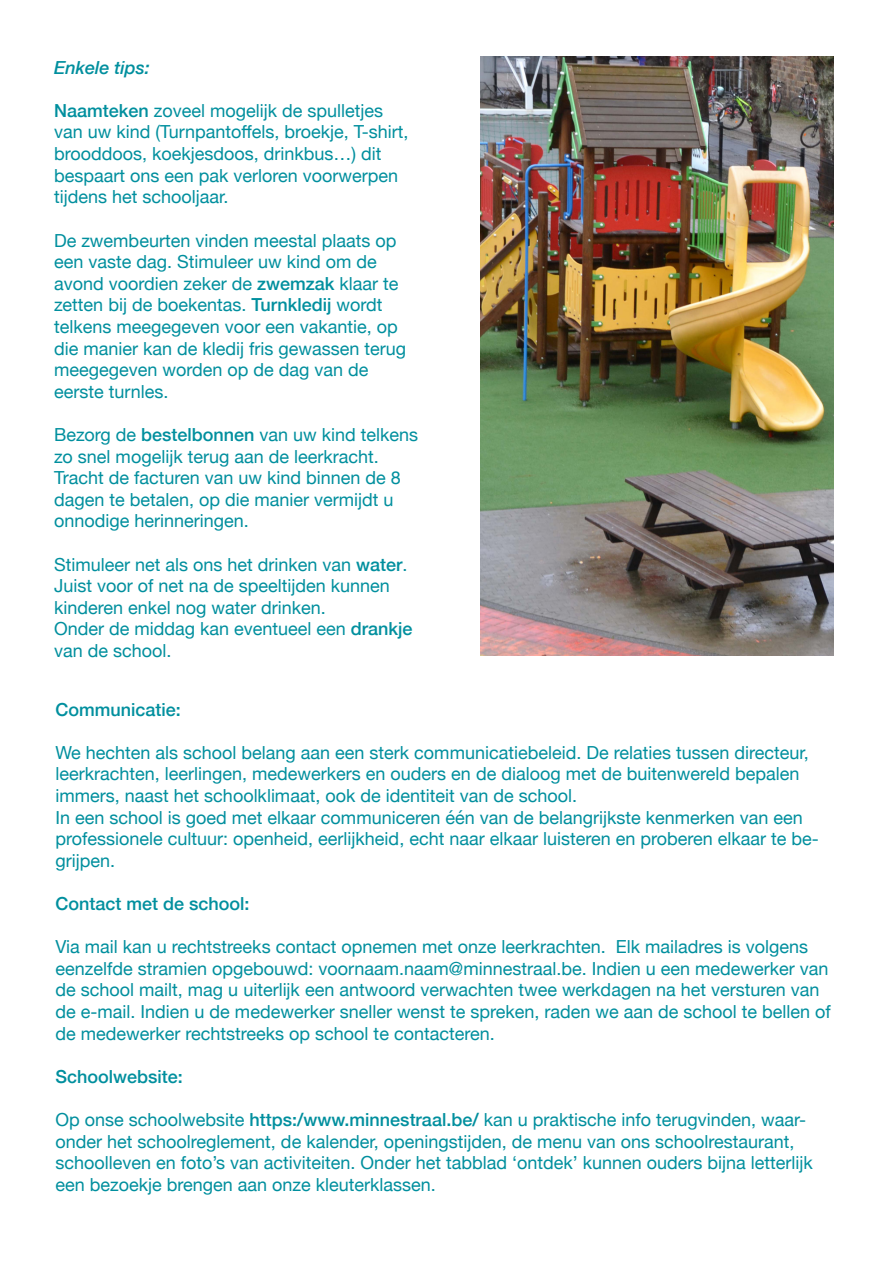
<style>
.page{position:relative;width:893px;height:1263px;background:#fff}
.page>*{position:absolute;margin:0;border:0;box-sizing:border-box;transform-origin:0 0}
.t1{font:18px/21.6px "Helvetica Neue";color:#008f9e}
.t2{font:500 18px "Helvetica Neue";color:#008f9e}
.t3{font:italic 500 18px "Helvetica Neue";color:#008f9e}
.s1{font-weight:500}
</style>
<div class="page">
<img style="left:480px;top:56px;width:353px;height:600px">
<p class="t3" style="left:54px;top:52px;width:97px">Enkele tips:</p>
<p class="t1" style="left:54px;top:101px;width:356px"><span class="s1">Naamteken</span> zoveel mogelijk de spulletjes van uw kind (Turnpantoffels, broekje, T-shirt, brooddoos, koekjesdoos, drinkbus…) dit bespaart ons een pak verloren voorwerpen tijdens het schooljaar.</p>
<p class="t1" style="left:54px;top:230px;width:354px">De zwembeurten vinden meestal plaats op een vaste dag. Stimuleer uw kind om de avond voordien zeker de <span class="s1">zwemzak</span> klaar te zetten bij de boekentas. <span class="s1">Turnkledij</span> wordt telkens meegegeven voor een vakantie, op die manier kan de kledij fris gewassen terug meegegeven worden op de dag van de eerste turnles.</p>
<p class="t1" style="left:54px;top:425px;width:366px">Bezorg de <span class="s1">bestelbonnen</span> van uw kind telkens zo snel mogelijk terug aan de leerkracht.</p>
<p class="t1" style="left:54px;top:468px;width:348px">Tracht de facturen van uw kind binnen de 8 dagen te betalen, op die manier vermijdt u onnodige herinneringen.</p>
<p class="t1" style="left:54px;top:554px;width:360px">Stimuleer net als ons het drinken van <span class="s1">water</span>.<br>Juist voor of net na de speeltijden kunnen kinderen enkel nog water drinken.<br>Onder de middag kan eventueel een <span class="s1">drankje </span>van de school.</p>
<p class="t2" style="left:56px;top:695px;width:127px">Communicatie:</p>
<p class="t1" style="left:56px;top:743px;width:755px">We hechten als school belang aan een sterk communicatiebeleid. De relaties tussen directeur, leerkrachten, leerlingen, medewerkers en ouders en de dialoog met de buitenwereld bepalen immers, naast het schoolklimaat, ook de identiteit van de school.</p>
<p class="t1" style="left:56px;top:807px;width:765px">In een school is goed met elkaar communiceren één van de belangrijkste kenmerken van een professionele cultuur: openheid, eerlijkheid, echt naar elkaar luisteren en proberen elkaar te be&shy;grijpen.</p>
<p class="t2" style="left:56px;top:889px;width:196px">Contact met de school:</p>
<p class="t1" style="left:56px;top:937px;width:777px">Via mail kan u rechtstreeks contact opnemen met onze leerkrachten. Elk mailadres is volgens eenzelfde stramien opgebouwd: voornaam.naam@minnestraal.be. Indien u een medewerker van de school mailt, mag u uiterlijk een antwoord verwachten twee werkdagen na het versturen van de e-mail. Indien u de medewerker sneller wenst te spreken, raden we aan de school te bellen of de medewerker rechtstreeks op school te contacteren.</p>
<p class="t2" style="left:56px;top:1062px;width:129px">Schoolwebsite:</p>
<p class="t1" style="left:56px;top:1110px;width:759px">Op onse schoolwebsite <span class="s1">https:/www.minnestraal.be/</span> kan u praktische info terugvinden, waar&shy;onder het schoolreglement, de kalender, openingstijden, de menu van ons schoolrestaurant, schoolleven en foto’s van activiteiten. Onder het tabblad ‘ontdek’ kunnen ouders bijna letterlijk een bezoekje brengen aan onze kleuterklassen.</p>
</div>
